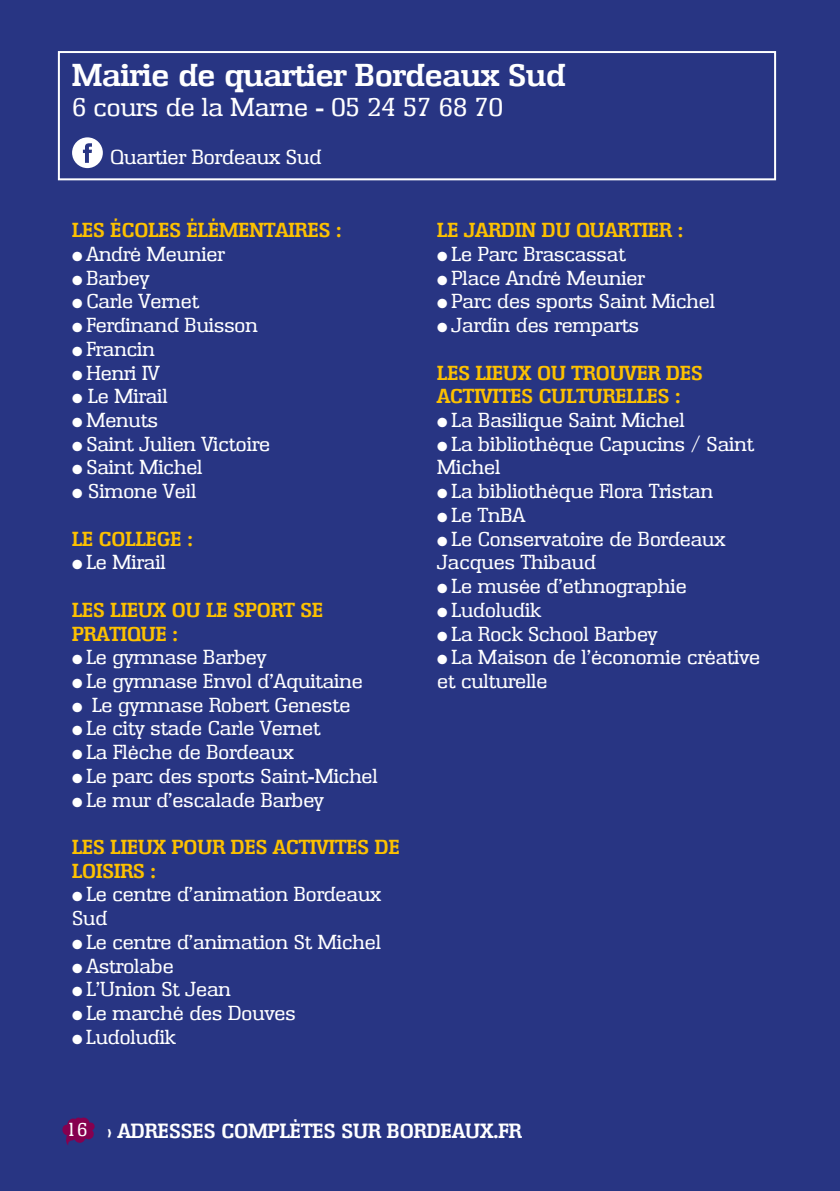
<style>
.page{position:relative;width:840px;height:1191px;background:#fff}
.page>*{position:absolute;margin:0;border:0;box-sizing:border-box;transform-origin:0 0}
.t1{font:600 30.8px "Enschede";color:#fff}
.t2{font:25.2px "Enschede";color:#fff}
.t3{font:600 20px "Enschede";color:#fff}
.t4{font:20px "Enschede";color:#fff}
.t5{font:19.8px/23.8px "Enschede";color:#fff}
.t6{font:600 19.8px/23.8px "Enschede";color:#fdc100}
.t7{font:18.4px "Enschede";color:#fff}
</style>
<div class="page">
<div style="left:0;top:0;width:839px;height:1191px;background:#283583"></div>
<svg style="left:62px;top:1117px;width:33px;height:28px"></svg>
<div style="left:58px;top:51px;width:717px;height:129px;border:2px solid #fff"></div>
<svg style="left:72px;top:137px;width:31px;height:31px"></svg>
<h1 class="t1" style="left:72px;top:57px;width:494px">Mairie de quartier Bordeaux Sud</h1>
<p class="t2" style="left:72px;top:92px;width:432px">6 cours de la Marne - 05 24 57 68 70</p>
<p class="t4" style="left:110px;top:145px;width:213px">Quartier Bordeaux Sud</p>
<p class="t6" style="left:72px;top:218px;width:271px">LES ÉCOLES ÉLÉMENTAIRES :</p>
<p class="t5" style="left:72px;top:242px;width:154px">● André Meunier</p>
<p class="t5" style="left:72px;top:266px;width:79px">● Barbey</p>
<p class="t5" style="left:72px;top:289px;width:128px">● Carle Vernet</p>
<p class="t5" style="left:72px;top:313px;width:187px">● Ferdinand Buisson</p>
<p class="t5" style="left:72px;top:337px;width:84px">● Francin</p>
<p class="t5" style="left:72px;top:361px;width:89px">● Henri IV</p>
<p class="t5" style="left:72px;top:384px;width:97px">● Le Mirail</p>
<p class="t5" style="left:72px;top:408px;width:87px">● Menuts</p>
<p class="t5" style="left:72px;top:432px;width:199px">● Saint Julien Victoire</p>
<p class="t5" style="left:72px;top:455px;width:132px">● Saint Michel</p>
<p class="t5" style="left:72px;top:479px;width:125px">● Simone Veil</p>
<p class="t6" style="left:72px;top:526px;width:122px">LE COLLEGE :</p>
<p class="t5" style="left:72px;top:550px;width:95px">● Le Mirail</p>
<p class="t6" style="left:72px;top:598px;width:252px">LES LIEUX OU LE SPORT SE<br>PRATIQUE :</p>
<p class="t5" style="left:72px;top:645px;width:195px">● Le gymnase Barbey</p>
<p class="t5" style="left:72px;top:669px;width:292px">● Le gymnase Envol d’Aquitaine</p>
<p class="t5" style="left:72px;top:693px;width:280px">● Le gymnase Robert Geneste</p>
<p class="t5" style="left:72px;top:716px;width:249px">● Le city stade Carle Vernet</p>
<p class="t5" style="left:72px;top:740px;width:223px">● La Flèche de Bordeaux</p>
<p class="t5" style="left:72px;top:764px;width:307px">● Le parc des sports Saint-Michel</p>
<p class="t5" style="left:72px;top:787px;width:253px">● Le mur d’escalade Barbey</p>
<p class="t6" style="left:72px;top:835px;width:329px">LES LIEUX POUR DES ACTIVITES DE<br>LOISIRS :</p>
<p class="t5" style="left:72px;top:882px;width:310px">● Le centre d’animation Bordeaux<br>Sud</p>
<p class="t5" style="left:72px;top:930px;width:310px">● Le centre d’animation St Michel</p>
<p class="t5" style="left:72px;top:953px;width:103px">● Astrolabe</p>
<p class="t5" style="left:72px;top:977px;width:160px">● L’Union St Jean</p>
<p class="t5" style="left:72px;top:1001px;width:225px">● Le marché des Douves</p>
<p class="t5" style="left:72px;top:1025px;width:105px">● Ludoludik</p>
<p class="t6" style="left:437px;top:218px;width:247px">LE JARDIN DU QUARTIER :</p>
<p class="t5" style="left:437px;top:242px;width:189px">● Le Parc Brascassat</p>
<p class="t5" style="left:437px;top:266px;width:209px">● Place André Meunier</p>
<p class="t5" style="left:437px;top:289px;width:279px">● Parc des sports Saint Michel</p>
<p class="t5" style="left:437px;top:313px;width:203px">● Jardin des remparts</p>
<p class="t6" style="left:437px;top:360px;width:267px">LES LIEUX OU TROUVER DES<br>ACTIVITES CULTURELLES :</p>
<p class="t5" style="left:437px;top:408px;width:248px">● La Basilique Saint Michel</p>
<p class="t5" style="left:437px;top:432px;width:318px">● La bibliothèque Capucins / Saint<br>Michel</p>
<p class="t5" style="left:437px;top:479px;width:277px">● La bibliothèque Flora Tristan</p>
<p class="t5" style="left:437px;top:503px;width:89px">● Le TnBA</p>
<p class="t5" style="left:437px;top:527px;width:289px">● Le Conservatoire de Bordeaux<br>Jacques Thibaud</p>
<p class="t5" style="left:437px;top:574px;width:251px">● Le musée d’ethnographie</p>
<p class="t5" style="left:437px;top:598px;width:105px">● Ludoludik</p>
<p class="t5" style="left:437px;top:621px;width:221px">● La Rock School Barbey</p>
<p class="t5" style="left:437px;top:645px;width:324px">● La Maison de l’économie créative et culturelle</p>
<p class="t7" style="left:66px;top:1118px;width:23px">16</p>
<p class="t3" style="left:107px;top:1119px;width:415px">&gt; ADRESSES COMPLÈTES SUR BORDEAUX.FR</p>
</div>
